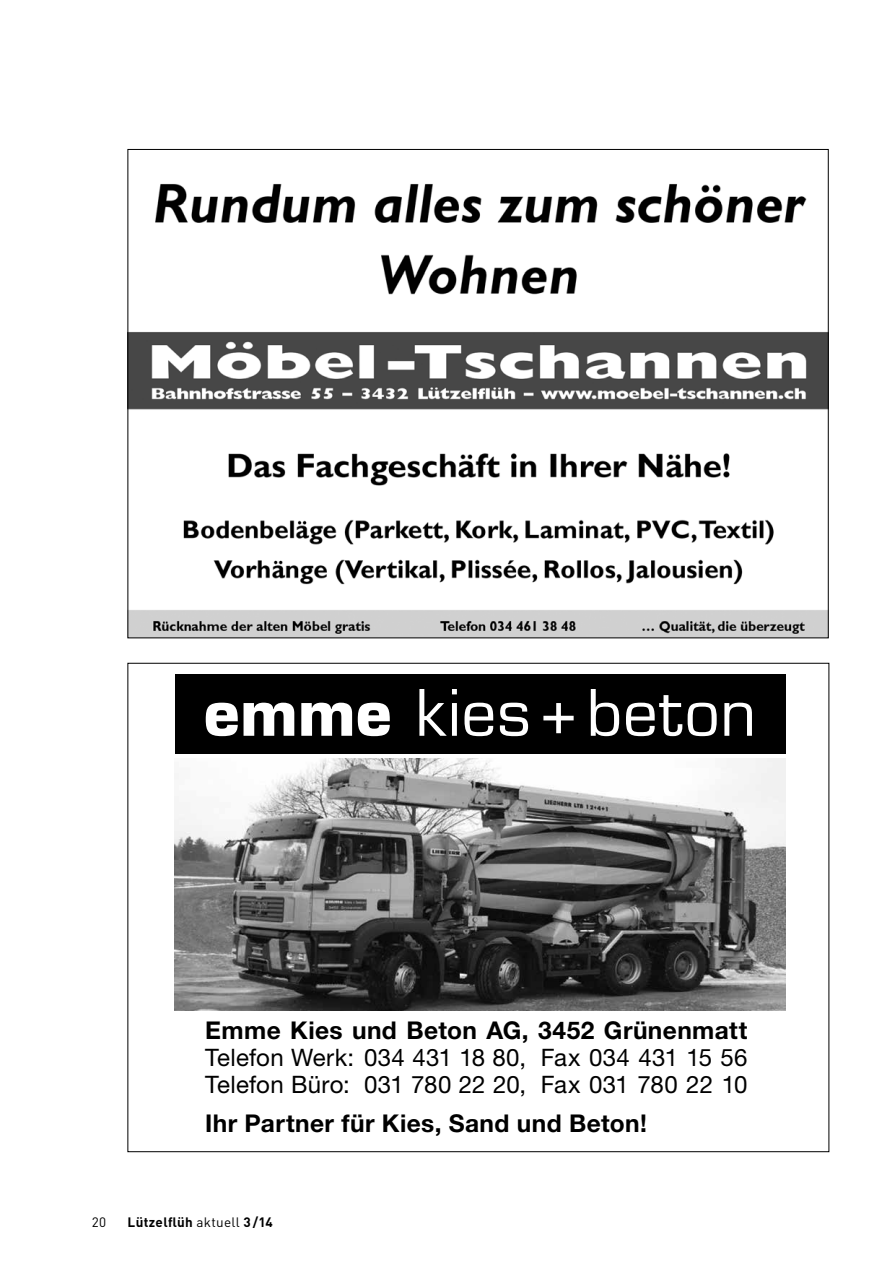
<style>
.page{position:relative;width:893px;height:1263px;background:#fff}
.page>*{position:absolute;margin:0;border:0;box-sizing:border-box;transform-origin:0 0}
.t1{font:62.4px "Eurostile";letter-spacing:.01em;color:#fff}
.t2{font:700 24.45px "Helvetica Neue LT Pro";letter-spacing:.015em;color:#000}
.t3{font:24px/26.7px "Helvetica Neue LT Pro";letter-spacing:.01em;color:#000}
.t4{font:700 13.5px "DIN";letter-spacing:.02em;color:#000}
.t5{font:13.5px "DIN";color:#000}
.s1{font-weight:700}
.s2{font-weight:400}
</style>
<div class="page">
<img style="left:175px;top:758px;width:610px;height:252px">
<div style="left:175px;top:674px;width:610px;height:80px;background:#000"></div>
<img style="left:130px;top:184px;width:697px;height:452px">
<h1 class="t1" style="left:204px;top:675px;width:554px"><span class="s1">emme</span> kies + beton</h1>
<p class="t2" style="left:205px;top:1015px;width:544px">Emme Kies und Beton AG, 3452 Grünenmatt</p>
<p class="t3" style="left:205px;top:1043px;width:544px">Telefon Werk: 034 431 18 80, Fax 034 431 15 56<br>Telefon Büro: 031 780 22 20, Fax 031 780 22 10</p>
<p class="t2" style="left:205px;top:1108px;width:443px">Ihr Partner für Kies, Sand und Beton!</p>
<p class="t5" style="left:92px;top:1214px;width:16px">20</p>
<p class="t4" style="left:128px;top:1214px;width:147px">Lützelflüh <span class="s2">aktuell</span> 3 /14</p>
</div>
